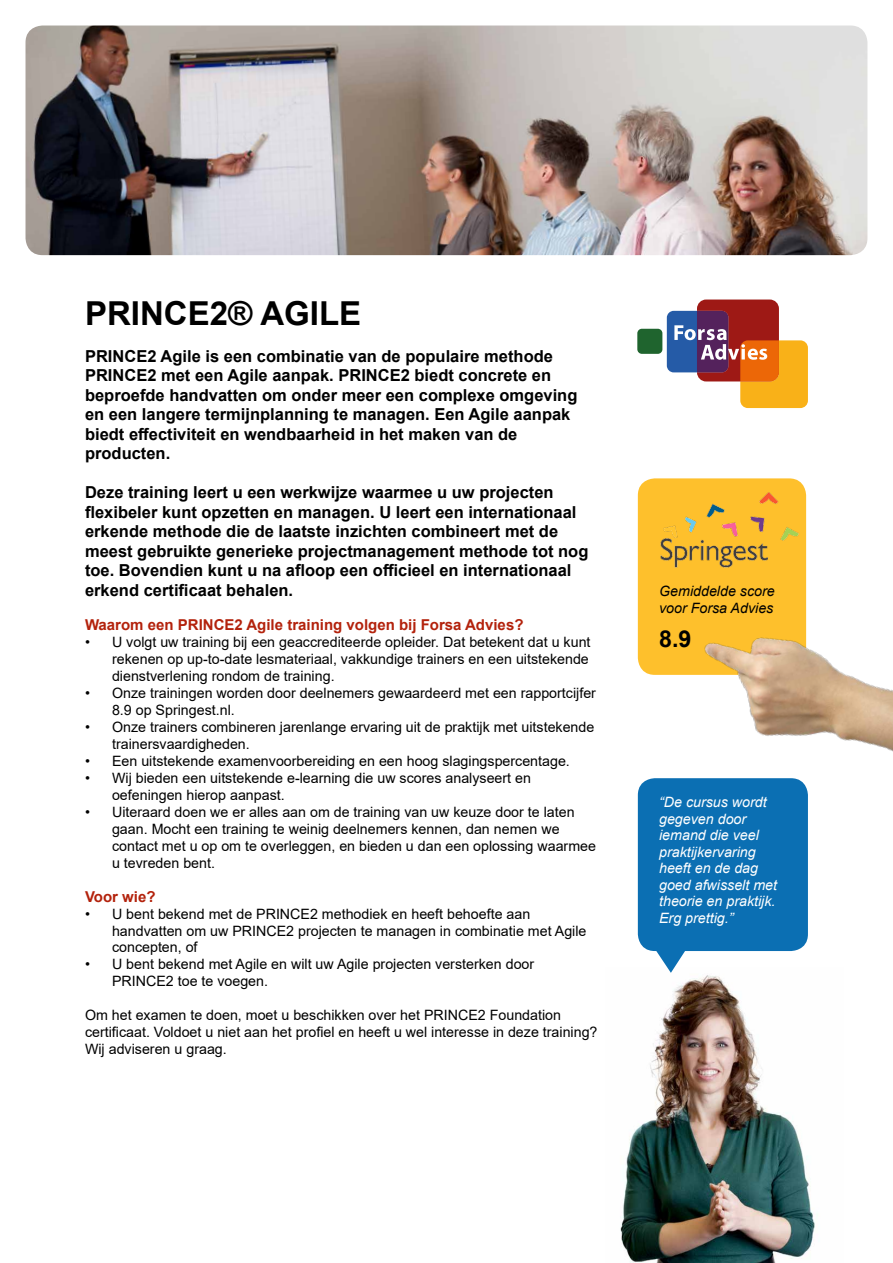
<style>
.page{position:relative;width:893px;height:1263px;background:#fff}
.page>*{position:absolute;margin:0;border:0;box-sizing:border-box;transform-origin:0 0}
.t1{font:700 33px "Arial";color:#000}
.t2{font:700 23.25px "Arial";color:#000}
.t3{font:700 16.5px/19.5px "Arial";color:#000}
.t4{font:700 15px "Arial";color:#b3220c}
.t5{font:14.25px/17px "Arial";color:#000}
.t6{font:italic 14.25px/16.5px "Arial";color:#fff}
.t7{font:italic 14.25px/17px "Arial";color:#000}
</style>
<div class="page">
<img style="left:26px;top:26px;width:841px;height:229px">
<img style="left:620px;top:975px;width:195px;height:288px">
<div style="left:638px;top:778px;width:170px;height:173px;background:#0b6fb3;border-radius:17px"></div>
<svg style="left:656px;top:951px;width:29px;height:22px"></svg>
<div style="left:638px;top:478px;width:168px;height:197px;background:#fec02c;border-radius:17px"></div>
<img style="left:660px;top:492px;width:139px;height:75px">
<img style="left:637px;top:589px;width:256px;height:229px">
<div style="left:637px;top:329px;width:25px;height:25px;background:#1f642e;border-radius:5px"></div>
<svg style="left:667px;top:299px;width:141px;height:109px"></svg>
<h1 class="t1" style="left:85px;top:290px;width:278px">PRINCE2® AGILE</h1>
<p class="t3" style="left:85px;top:346px;width:494px">PRINCE2 Agile is een combinatie van de populaire methode PRINCE2 met een Agile aanpak. PRINCE2 biedt concrete en beproefde handvatten om onder meer een complexe omgeving en een langere termijnplanning te managen. Een Agile aanpak biedt effectiviteit en wendbaarheid in het maken van de producten.</p>
<p class="t3" style="left:85px;top:483px;width:505px">Deze training leert u een werkwijze waarmee u uw projecten flexibeler kunt opzetten en managen. U leert een internationaal erkende methode die de laatste inzichten combineert met de meest gebruikte generieke projectmanagement methode tot nog toe. Bovendien kunt u na afloop een officieel en internationaal erkend certificaat behalen.</p>
<p class="t4" style="left:85px;top:614px;width:440px">Waarom een PRINCE2 Agile training volgen bij Forsa Advies?</p>
<p class="t5" style="left:112px;top:634px;width:480px;text-align:justify;text-indent:-27px">• U volgt uw training bij een geaccrediteerde opleider. Dat betekent dat u kunt rekenen op up-to-date lesmateriaal, vakkundige trainers en een uitstekende dienstverlening rondom de training.</p>
<p class="t5" style="left:112px;top:685px;width:485px;text-indent:-27px">• Onze trainingen worden door deelnemers gewaardeerd met een rapportcijfer<br>8.9 op Springest.nl.</p>
<p class="t5" style="left:112px;top:718px;width:484px;text-indent:-27px">• Onze trainers combineren jarenlange ervaring uit de praktijk met uitstekende trainersvaardigheden.</p>
<p class="t5" style="left:85px;top:752px;width:486px">• Een uitstekende examenvoorbereiding en een hoog slagingspercentage.</p>
<p class="t5" style="left:112px;top:769px;width:420px;text-indent:-27px">• Wij bieden een uitstekende e-learning die uw scores analyseert en oefeningen hierop aanpast.</p>
<p class="t5" style="left:112px;top:803px;width:485px;text-indent:-27px">• Uiteraard doen we er alles aan om de training van uw keuze door te laten gaan. Mocht een training te weinig deelnemers kennen, dan nemen we contact met u op om te overleggen, en bieden u dan een oplossing waarmee u tevreden bent.</p>
<p class="t4" style="left:85px;top:886px;width:72px">Voor wie?</p>
<p class="t5" style="left:112px;top:905px;width:476px;text-indent:-27px">• U bent bekend met de PRINCE2 methodiek en heeft behoefte aan handvatten om uw PRINCE2 projecten te managen in combinatie met Agile concepten, of</p>
<p class="t5" style="left:112px;top:956px;width:424px;text-indent:-27px">• U bent bekend met Agile en wilt uw Agile projecten versterken door<br>PRINCE2 toe te voegen.</p>
<p class="t5" style="left:85px;top:1007px;width:514px">Om het examen te doen, moet u beschikken over het PRINCE2 Foundation certificaat. Voldoet u niet aan het profiel en heeft u wel interesse in deze training?<br>Wij adviseren u graag.</p>
<p class="t7" style="left:659px;top:583px;width:117px">Gemiddelde score voor Forsa Advies</p>
<h2 class="t2" style="left:659px;top:623px;width:34px">8.9</h2>
<p class="t6" style="left:659px;top:794px;width:120px">“De cursus wordt gegeven door iemand die veel praktijkervaring heeft en de dag goed afwisselt met theorie en praktijk.<br>Erg prettig.”</p>
</div>
